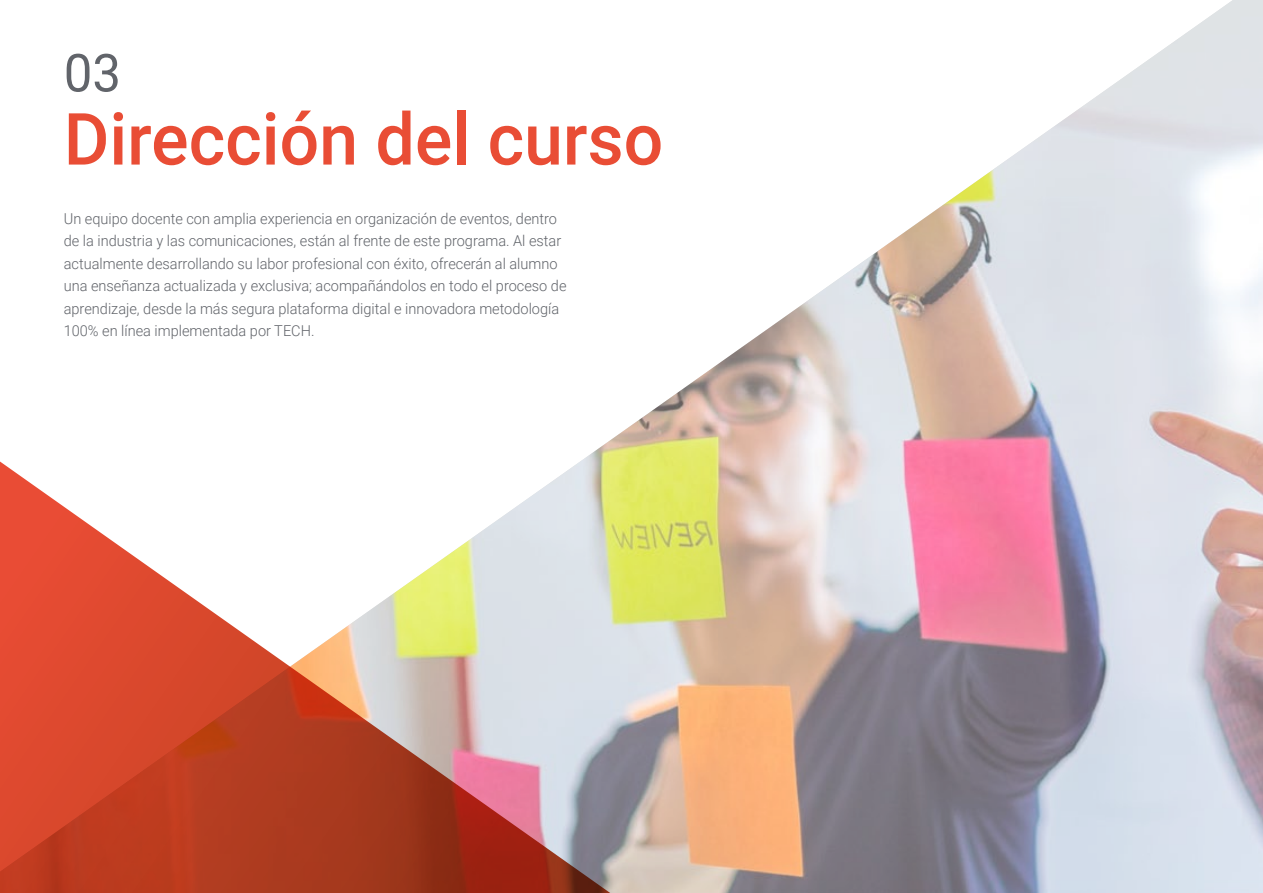
<style>
.page{position:relative;width:1263px;height:893px;background:#fff}
.page>*{position:absolute;margin:0;border:0;box-sizing:border-box;transform-origin:0 0}
.t1{font:500 72px "Roboto";color:#e94d35}
.t2{font:52.5px "Roboto";color:#61646a}
.t3{font:300 15px/22.5px "Roboto";color:#61646a}
</style>
<div class="page">
<img style="left:602px;top:0;width:661px;height:893px">
<svg style="left:0;top:446px;width:640px;height:447px"></svg>
<h2 class="t2" style="left:64px;top:36px;width:59px">03</h2>
<h1 class="t1" style="left:64px;top:89px;width:601px">Dirección del curso</h1>
<p class="t3" style="left:64px;top:207px;width:504px">Un equipo docente con amplia experiencia en organización de eventos, dentro de la industria y las comunicaciones, están al frente de este programa. Al estar actualmente desarrollando su labor profesional con éxito, ofrecerán al alumno una enseñanza actualizada y exclusiva; acompañándolos en todo el proceso de aprendizaje, desde la más segura plataforma digital e innovadora metodología 100% en línea implementada por TECH.</p>
</div>
